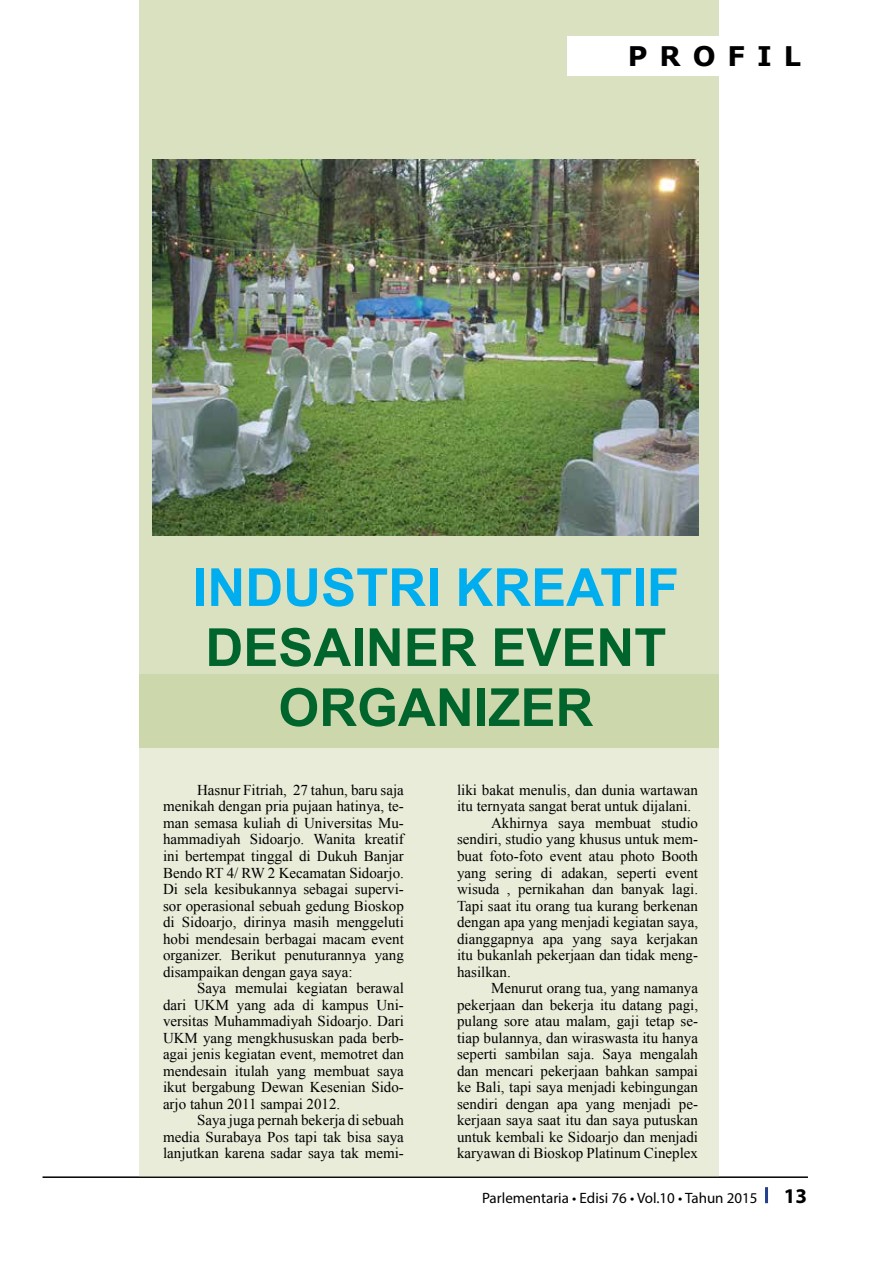
<style>
.page{position:relative;width:893px;height:1263px;background:#fff}
.page>*{position:absolute;margin:0;border:0;box-sizing:border-box;transform-origin:0 0}
.t1{font:700 52.5px/60px "Arial";color:#00642d;text-align:center}
.t2{font:700 52.5px "Arial";color:#00aeef}
.t3{font:700 27px "Verdana";color:#000}
.t4{font:700 21px "Myriad Pro";color:#000}
.t5{font:15px/16.5px "Times New Roman";color:#000;text-align:justify}
.t6{font:15px "Myriad Pro";color:#000}
</style>
<div class="page">
<hr style="left:765px;top:1187px;width:3px;height:16px;background:#25408f">
<hr style="left:43px;top:1176px;width:765px;height:2px;background:#000">
<div style="left:139px;top:0;width:580px;height:748px;background:#dae1c1"></div>
<img style="left:152px;top:159px;width:546px;height:377px">
<svg style="left:139px;top:674px;width:580px;height:502px;background:#e4e8d1"></svg>
<div style="left:568px;top:36px;width:285px;height:40px;background:#fff"></div>
<h2 class="t3" style="left:628px;top:37px;width:175px">p r o f i l</h2>
<h1 class="t2" style="left:193px;top:552px;width:488px">INDUSTRI KREATIF</h1>
<h1 class="t1" style="left:205px;top:619px;width:462px">DESAINER EVENT<br>ORGANIZER</h1>
<p class="t5" style="left:163px;top:781px;width:242px;text-indent:34px">Hasnur Fitriah, 27 tahun, baru saja menikah dengan pria pujaan hatinya, te&shy;man semasa kuliah di Universitas Mu&shy;hammadiyah Sidoarjo. Wanita kreatif ini bertempat tinggal di Dukuh Banjar Bendo RT 4/ RW 2 Kecamatan Sidoarjo.<br>Di sela kesibukannya sebagai supervi&shy;sor operasional sebuah gedung Bioskop di Sidoarjo, dirinya masih menggeluti hobi mendesain berbagai macam event organizer. Berikut penuturannya yang disampaikan dengan gaya saya:</p>
<p class="t5" style="left:163px;top:979px;width:242px;text-indent:34px">Saya memulai kegiatan berawal dari UKM yang ada di kampus Uni&shy;versitas Muhammadiyah Sidoarjo. Dari UKM yang mengkhususkan pada berb&shy;agai jenis kegiatan event, memotret dan mendesain itulah yang membuat saya ikut bergabung Dewan Kesenian Sido&shy;arjo tahun 2011 sampai 2012.</p>
<p class="t5" style="left:163px;top:1111px;width:242px;text-indent:34px">Saya juga pernah bekerja di sebuah media Surabaya Pos tapi tak bisa saya lanjutkan karena sadar saya tak memi-</p>
<p class="t5" style="left:457px;top:781px;width:242px">liki bakat menulis, dan dunia wartawan</p>
<p class="t5" style="left:457px;top:798px;width:236px">itu ternyata sangat berat untuk dijalani.</p>
<p class="t5" style="left:491px;top:814px;width:208px">Akhirnya saya membuat studio</p>
<p class="t5" style="left:457px;top:831px;width:242px">sendiri, studio yang khusus untuk mem-</p>
<p class="t5" style="left:457px;top:847px;width:242px">buat foto-foto event atau photo Booth</p>
<p class="t5" style="left:457px;top:864px;width:242px">yang sering di adakan, seperti event</p>
<p class="t5" style="left:457px;top:880px;width:242px">wisuda , pernikahan dan banyak lagi.</p>
<p class="t5" style="left:457px;top:897px;width:242px">Tapi saat itu orang tua kurang berkenan</p>
<p class="t5" style="left:457px;top:913px;width:242px">dengan apa yang menjadi kegiatan saya,</p>
<p class="t5" style="left:457px;top:930px;width:242px">dianggapnya apa yang saya kerjakan</p>
<p class="t5" style="left:457px;top:946px;width:242px">itu bukanlah pekerjaan dan tidak meng-</p>
<p class="t5" style="left:457px;top:963px;width:55px">hasilkan.</p>
<p class="t5" style="left:491px;top:979px;width:208px">Menurut orang tua, yang namanya</p>
<p class="t5" style="left:457px;top:996px;width:242px">pekerjaan dan bekerja itu datang pagi,</p>
<p class="t5" style="left:457px;top:1012px;width:242px">pulang sore atau malam, gaji tetap se-</p>
<p class="t5" style="left:457px;top:1029px;width:242px">tiap bulannya, dan wiraswasta itu hanya</p>
<p class="t5" style="left:457px;top:1045px;width:242px">seperti sambilan saja. Saya mengalah</p>
<p class="t5" style="left:457px;top:1062px;width:242px">dan mencari pekerjaan bahkan sampai</p>
<p class="t5" style="left:457px;top:1078px;width:242px">ke Bali, tapi saya menjadi kebingungan</p>
<p class="t5" style="left:457px;top:1095px;width:242px">sendiri dengan apa yang menjadi pe-</p>
<p class="t5" style="left:457px;top:1111px;width:242px">kerjaan saya saat itu dan saya putuskan</p>
<p class="t5" style="left:457px;top:1128px;width:242px">untuk kembali ke Sidoarjo dan menjadi</p>
<p class="t5" style="left:457px;top:1144px;width:242px">karyawan di Bioskop Platinum Cineplex</p>
<p class="t6" style="left:482px;top:1189px;width:277px">Parlementaria • Edisi 76 • Vol.10 • Tahun 2015</p>
<h3 class="t4" style="left:784px;top:1182px;width:25px">13</h3>
</div>
